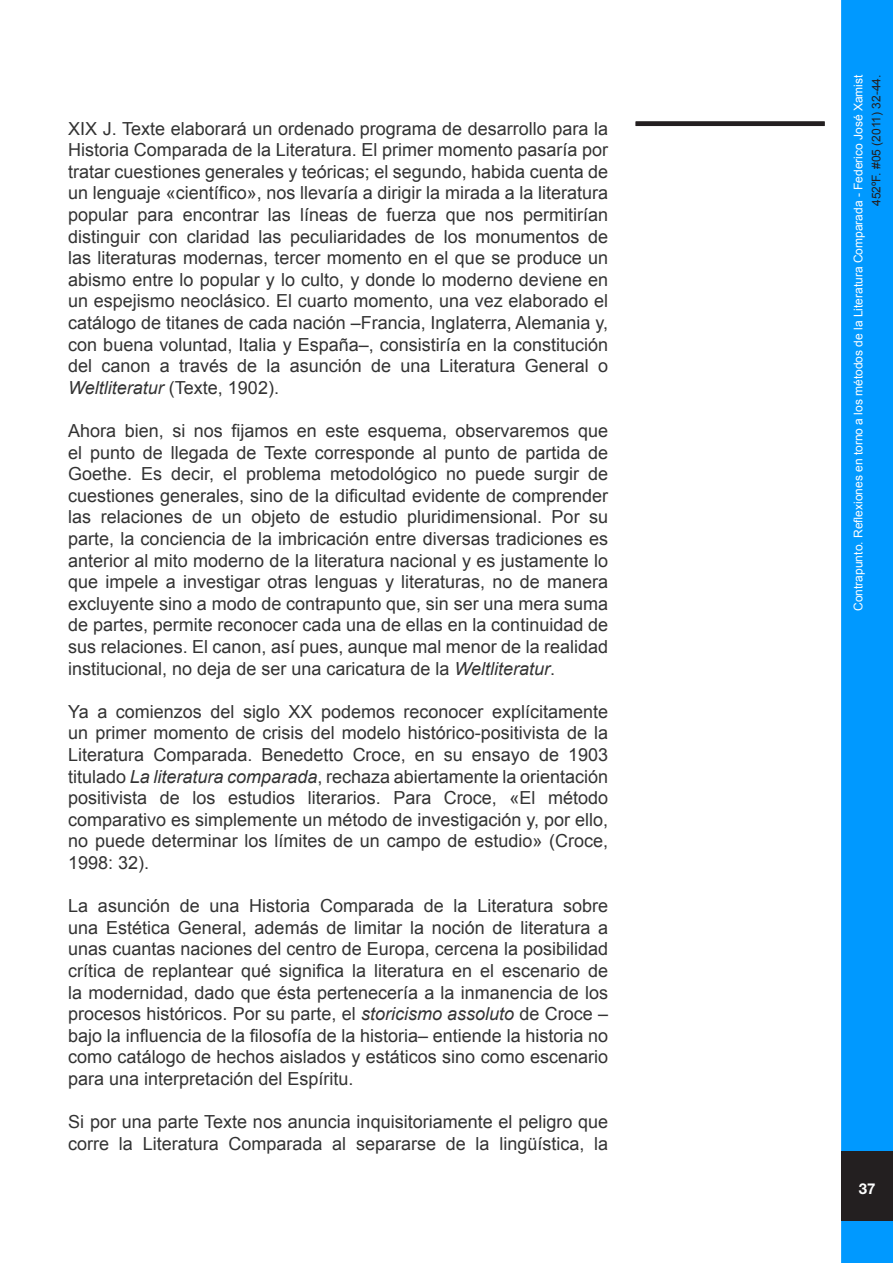
<style>
.page{position:relative;width:893px;height:1263px;background:#fff}
.page>*{position:absolute;margin:0;border:0;box-sizing:border-box;transform-origin:0 0}
.t1{font:18px/21.6px "Arial";color:#333;text-align:justify}
.t2{font:700 15px "Helvetica Neue";color:#fff}
.t3{font:12px "Arial";color:#fff}
.t4{font:12px "Arial";color:#231f20}
.s1{font-style:italic}
</style>
<div class="page">
<div style="left:843px;top:2px;width:48px;height:1259px;background:#09f"></div>
<div style="left:841px;top:0;width:52px;height:1263px;border:3px solid #09f"></div>
<div style="left:841px;top:1151px;width:52px;height:70px;background:#231f20"></div>
<div style="left:636px;top:121px;width:189px;height:5px;background:#231f20"></div>
<p class="t1" style="left:68px;top:118px;width:541px">XIX J. Texte elaborará un ordenado programa de desarrollo para la Historia Comparada de la Literatura. El primer momento pasaría por tratar cuestiones generales y teóricas; el segundo, habida cuenta de un lenguaje «científico», nos llevaría a dirigir la mirada a la literatura popular para encontrar las líneas de fuerza que nos permitirían distinguir con claridad las peculiaridades de los monumentos de las literaturas modernas, tercer momento en el que se produce un abismo entre lo popular y lo culto, y donde lo moderno deviene en un espejismo neoclásico. El cuarto momento, una vez elaborado el catálogo de titanes de cada nación –Francia, Inglaterra, Alemania y, con buena voluntad, Italia y España–, consistiría en la constitución del canon a través de la asunción de una Literatura General o <span class="s1">Weltliteratur</span> (Texte, 1902).</p>
<p class="t1" style="left:68px;top:420px;width:541px">Ahora bien, si nos fijamos en este esquema, observaremos que el punto de llegada de Texte corresponde al punto de partida de Goethe. Es decir, el problema metodológico no puede surgir de cuestiones generales, sino de la dificultad evidente de comprender las relaciones de un objeto de estudio pluridimensional. Por su parte, la conciencia de la imbricación entre diversas tradiciones es anterior al mito moderno de la literatura nacional y es justamente lo que impele a investigar otras lenguas y literaturas, no de manera excluyente sino a modo de contrapunto que, sin ser una mera suma de partes, permite reconocer cada una de ellas en la continuidad de sus relaciones. El canon, así pues, aunque mal menor de la realidad institucional, no deja de ser una caricatura de la <span class="s1">Weltliteratur</span>.</p>
<p class="t1" style="left:68px;top:701px;width:541px">Ya a comienzos del siglo XX podemos reconocer explícitamente un primer momento de crisis del modelo histórico-positivista de la Literatura Comparada. Benedetto Croce, en su ensayo de 1903 titulado <span class="s1">La literatura comparada</span>, rechaza abiertamente la orientación positivista de los estudios literarios. Para Croce, «El método comparativo es simplemente un método de investigación y, por ello, no puede determinar los límites de un campo de estudio» (Croce, 1998: 32).</p>
<p class="t1" style="left:68px;top:895px;width:541px">La asunción de una Historia Comparada de la Literatura sobre una Estética General, además de limitar la noción de literatura a unas cuantas naciones del centro de Europa, cercena la posibilidad crítica de replantear qué significa la literatura en el escenario de la modernidad, dado que ésta pertenecería a la inmanencia de los procesos históricos. Por su parte, el <span class="s1">storicismo assoluto</span> de Croce – bajo la influencia de la filosofía de la historia– entiende la historia no como catálogo de hechos aislados y estáticos sino como escenario para una interpretación del Espíritu.</p>
<p class="t1" style="left:68px;top:1111px;width:541px">Si por una parte Texte nos anuncia inquisitoriamente el peligro que corre la Literatura Comparada al separarse de la lingüística, la</p>
<p class="t3" style="left:850px;top:611px;width:538px;rotate:-90deg">Contrapunto. Reflexiones en torno a los métodos de la Literatura Comparada - Federico José Xamist</p>
<p class="t4" style="left:868px;top:206px;width:133px;rotate:-90deg">452ºF. #05 (2011) 32-44.</p>
<p class="t2" style="left:859px;top:1179px;width:18px">37</p>
</div>
